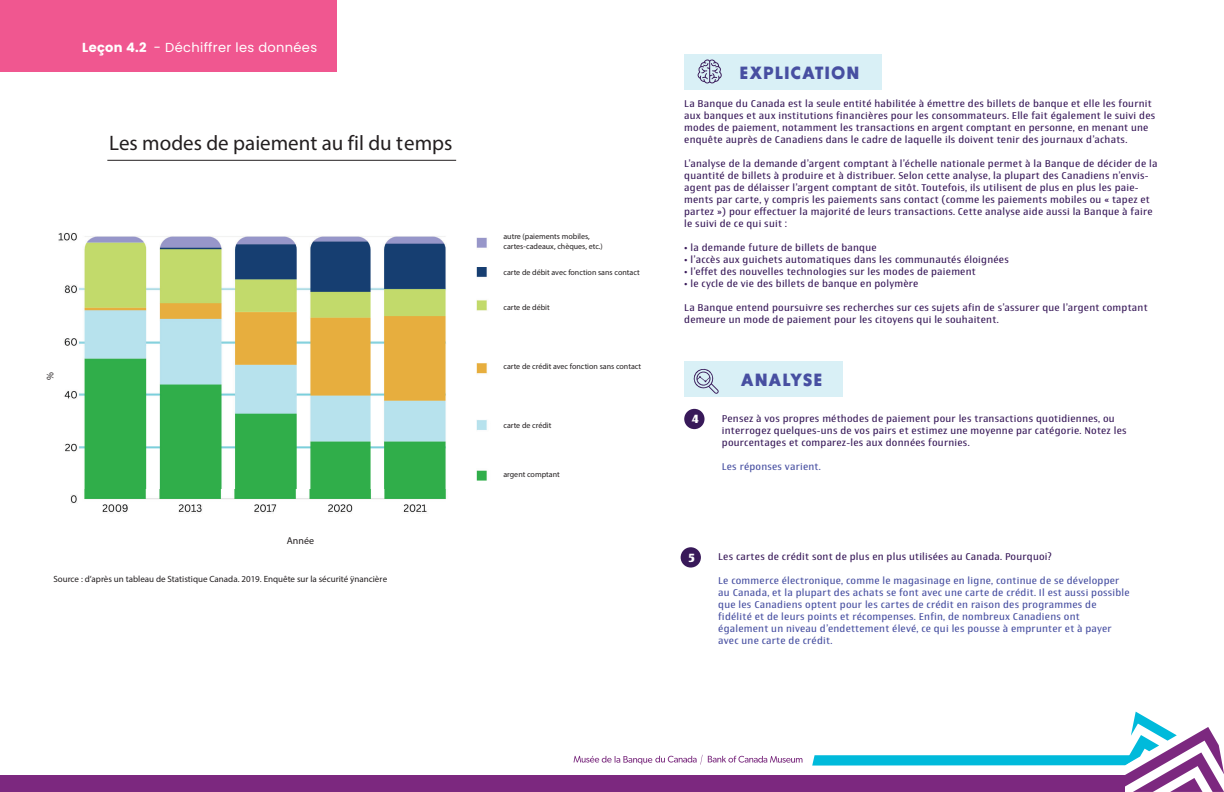
<style>
.page{position:relative;width:1224px;height:792px;background:#fff}
.page>*{position:absolute;margin:0;border:0;box-sizing:border-box;transform-origin:0 0}
.t1{font:21px "Myriad Pro";color:#231f20}
.t2{font:700 17.7px "BD Supper";letter-spacing:.05em;color:#474fa1}
.t3{font:13px "Poppins";letter-spacing:.025em;color:#fff}
.t4{font:700 12px "Newbery Sans Pro";color:#fff}
.t5{font:10px/12px "Newbery Sans Pro";letter-spacing:.025em;color:#381959}
.t6{font:10px/12px "Newbery Sans Pro";letter-spacing:.025em;color:#474fa1}
.t7{font:10px "Myriad Pro";color:#231f20}
.t8{font:9px "Myriad Pro";color:#231f20}
.t9{font:8px/9.6px "Myriad Pro";color:#231f20}
.s1{font-weight:700}
</style>
<div class="page">
<img style="left:58px;top:233px;width:429px;height:280px">
<div style="left:684px;top:361px;width:159px;height:35px;background:#d9f0f6"></div>
<div style="left:684px;top:54px;width:198px;height:35px;background:#d9f0f6"></div>
<div style="left:0;top:775px;width:1125px;height:17px;background:#7c287f"></div>
<hr style="left:107px;top:160px;width:349px;height:1px;background:#231f20">
<div style="left:0;top:0;width:337px;height:72px;background:#f05790"></div>
<svg style="left:698px;top:59px;width:24px;height:25px"></svg>
<div style="left:684px;top:409px;width:21px;height:20px;background:#381959;border-radius:50%"></div>
<svg style="left:693px;top:368px;width:26px;height:26px"></svg>
<div style="left:681px;top:547px;width:20px;height:21px;background:#381959;border-radius:50%"></div>
<svg style="left:574px;top:755px;width:229px;height:10px"></svg>
<svg style="left:812px;top:712px;width:412px;height:80px"></svg>
<h3 class="t3" style="left:82px;top:38px;width:237px"><span class="s1">Leçon 4.2</span> - Déchiffrer les données</h3>
<h1 class="t1" style="left:109px;top:130px;width:345px">Les modes de paiement au fil du temps</h1>
<p class="t7" style="left:44px;top:380px;width:9px;rotate:-90deg">%</p>
<p class="t7" style="left:287px;top:534px;width:29px">Année</p>
<p class="t8" style="left:53px;top:573px;width:335px">Source : d’après un tableau de Statistique Canada. 2019. Enquête sur la sécurité ÿnancière</p>
<p class="t9" style="left:503px;top:231px;width:101px">autre (paiements mobiles, cartes-cadeaux, chèques, etc.)</p>
<p class="t9" style="left:503px;top:267px;width:138px">carte de débit avec fonction sans contact</p>
<p class="t9" style="left:503px;top:303px;width:48px">carte de débit</p>
<p class="t9" style="left:503px;top:362px;width:139px">carte de crédit avec fonction sans contact</p>
<p class="t9" style="left:503px;top:420px;width:49px">carte de crédit</p>
<p class="t9" style="left:503px;top:469px;width:58px">argent comptant</p>
<h2 class="t2" style="left:740px;top:68px;width:121px">EXPLICATION</h2>
<p class="t5" style="left:684px;top:99px;width:473px">La Banque du Canada est la seule entité habilitée à émettre des billets de banque et elle les fournit aux banques et aux institutions financières pour les consommateurs. Elle fait également le suivi des modes de paiement, notamment les transactions en argent comptant en personne, en menant une enquête auprès de Canadiens dans le cadre de laquelle ils doivent tenir des journaux d’achats.</p>
<p class="t5" style="left:684px;top:159px;width:475px">L’analyse de la demande d’argent comptant à l’échelle nationale permet à la Banque de décider de la quantité de billets à produire et à distribuer. Selon cette analyse, la plupart des Canadiens n’envis&shy;agent pas de délaisser l’argent comptant de sitôt. Toutefois, ils utilisent de plus en plus les paie&shy;ments par carte, y compris les paiements sans contact (comme les paiements mobiles ou « tapez et partez ») pour effectuer la majorité de leurs transactions. Cette analyse aide aussi la Banque à faire le suivi de ce qui suit :</p>
<p class="t5" style="left:684px;top:243px;width:194px">• la demande future de billets de banque</p>
<p class="t5" style="left:684px;top:255px;width:326px">• l’accès aux guichets automatiques dans les communautés éloignées</p>
<p class="t5" style="left:684px;top:267px;width:293px">• l’effet des nouvelles technologies sur les modes de paiement</p>
<p class="t5" style="left:684px;top:279px;width:236px">• le cycle de vie des billets de banque en polymère</p>
<p class="t5" style="left:684px;top:303px;width:465px">La Banque entend poursuivre ses recherches sur ces sujets afin de s’assurer que l’argent comptant demeure un mode de paiement pour les citoyens qui le souhaitent.</p>
<p class="t4" style="left:692px;top:414px;width:9px">4</p>
<h2 class="t2" style="left:741px;top:375px;width:83px">ANALYSE</h2>
<p class="t5" style="left:722px;top:413px;width:406px">Pensez à vos propres méthodes de paiement pour les transactions quotidiennes, ou interrogez quelques-uns de vos pairs et estimez une moyenne par catégorie. Notez les pourcentages et comparez-les aux données fournies.</p>
<p class="t6" style="left:722px;top:461px;width:100px">Les réponses varient.</p>
<p class="t4" style="left:688px;top:552px;width:8px">5</p>
<p class="t5" style="left:718px;top:551px;width:335px">Les cartes de crédit sont de plus en plus utilisées au Canada. Pourquoi?</p>
<p class="t6" style="left:718px;top:575px;width:413px">Le commerce électronique, comme le magasinage en ligne, continue de se développer au Canada, et la plupart des achats se font avec une carte de crédit. Il est aussi possible que les Canadiens optent pour les cartes de crédit en raison des programmes de fidélité et de leurs points et récompenses. Enfin, de nombreux Canadiens ont également un niveau d’endettement élevé, ce qui les pousse à emprunter et à payer avec une carte de crédit.</p>
</div>
